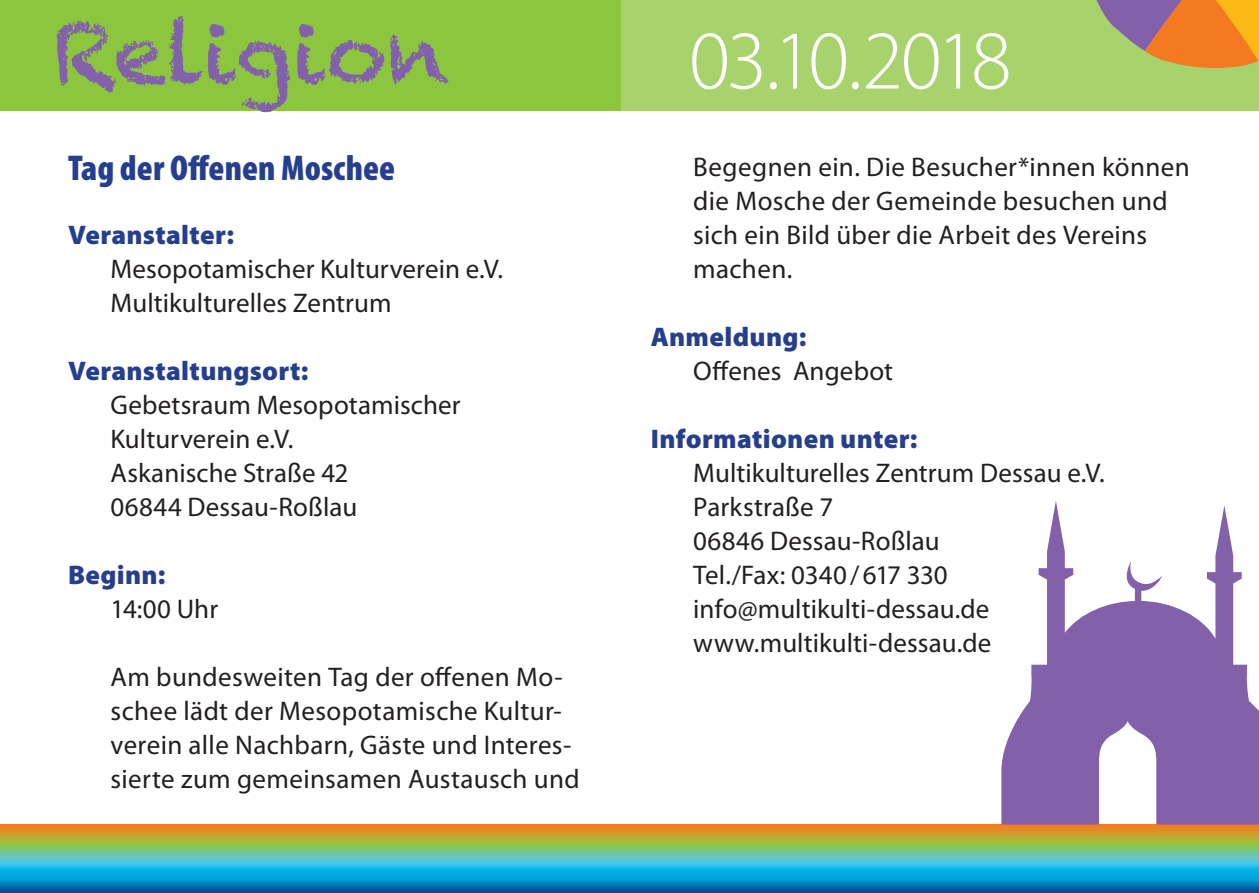
<style>
.page{position:relative;width:1259px;height:893px;background:#fff}
.page>*{position:absolute;margin:0;border:0;box-sizing:border-box;transform-origin:0 0}
.t1{font:300 84px "Myriad Pro";letter-spacing:-.065em;color:#fff}
.t2{font:84px "Chalkduster";letter-spacing:-.005em;color:#8361aa}
.t3{font:900 condensed 36px "Myriad Pro";color:#253f8e}
.t4{font:27px/33.9px "Myriad Pro";letter-spacing:.01em;color:#231f20}
.t5{font:900 27px "Myriad Pro";letter-spacing:.01em;color:#253f8e}
</style>
<div class="page">
<svg style="left:0;top:825px;width:1259px;height:68px;background:#5ca592"></svg>
<div style="left:0;top:0;width:1259px;height:111px;background:#a8d26c"></div>
<div style="left:0;top:0;width:621px;height:111px;background:#8bc63e"></div>
<svg style="left:1001px;top:501px;width:258px;height:323px;fill:#8361aa"></svg>
<svg style="left:1096px;top:0;width:163px;height:68px"></svg>
<h1 class="t2" style="left:52px;top:4px;width:399px">Religion</h1>
<h2 class="t3" style="left:68px;top:145px;width:329px">Tag der Offenen Moschee</h2>
<p class="t5" style="left:68px;top:217px;width:167px">Veranstalter:</p>
<p class="t4" style="left:111px;top:252px;width:394px">Mesopotamischer Kulturverein e.V.<br>Multikulturelles Zentrum</p>
<p class="t5" style="left:68px;top:353px;width:242px">Veranstaltungsort:</p>
<p class="t4" style="left:111px;top:388px;width:352px">Gebetsraum Mesopotamischer<br>Kulturverein e.V.<br>Askanische Straße 42<br>06844 Dessau-Roßlau</p>
<p class="t5" style="left:68px;top:557px;width:99px">Beginn:</p>
<p class="t4" style="left:111px;top:592px;width:109px">14:00 Uhr</p>
<p class="t4" style="left:111px;top:660px;width:470px">Am bundesweiten Tag der offenen Mo&shy;schee lädt der Mesopotamische Kultur&shy;verein alle Nachbarn, Gäste und Interes&shy;sierte zum gemeinsamen Austausch und</p>
<h1 class="t1" style="left:689px;top:10px;width:324px">03.10.2018</h1>
<p class="t4" style="left:693px;top:150px;width:498px">Begegnen ein. Die Besucher*innen können die Mosche der Gemeinde besuchen und sich ein Bild über die Arbeit des Vereins machen.</p>
<p class="t5" style="left:651px;top:319px;width:157px">Anmeldung:</p>
<p class="t4" style="left:693px;top:354px;width:201px">Offenes Angebot</p>
<p class="t5" style="left:651px;top:421px;width:268px">Informationen unter:</p>
<p class="t4" style="left:693px;top:456px;width:413px">Multikulturelles Zentrum Dessau e.V.<br>Parkstraße 7<br>06846 Dessau-Roßlau<br>Tel./Fax: 0340/617 330 info@multikulti-dessau.de www.multikulti-dessau.de</p>
</div>
